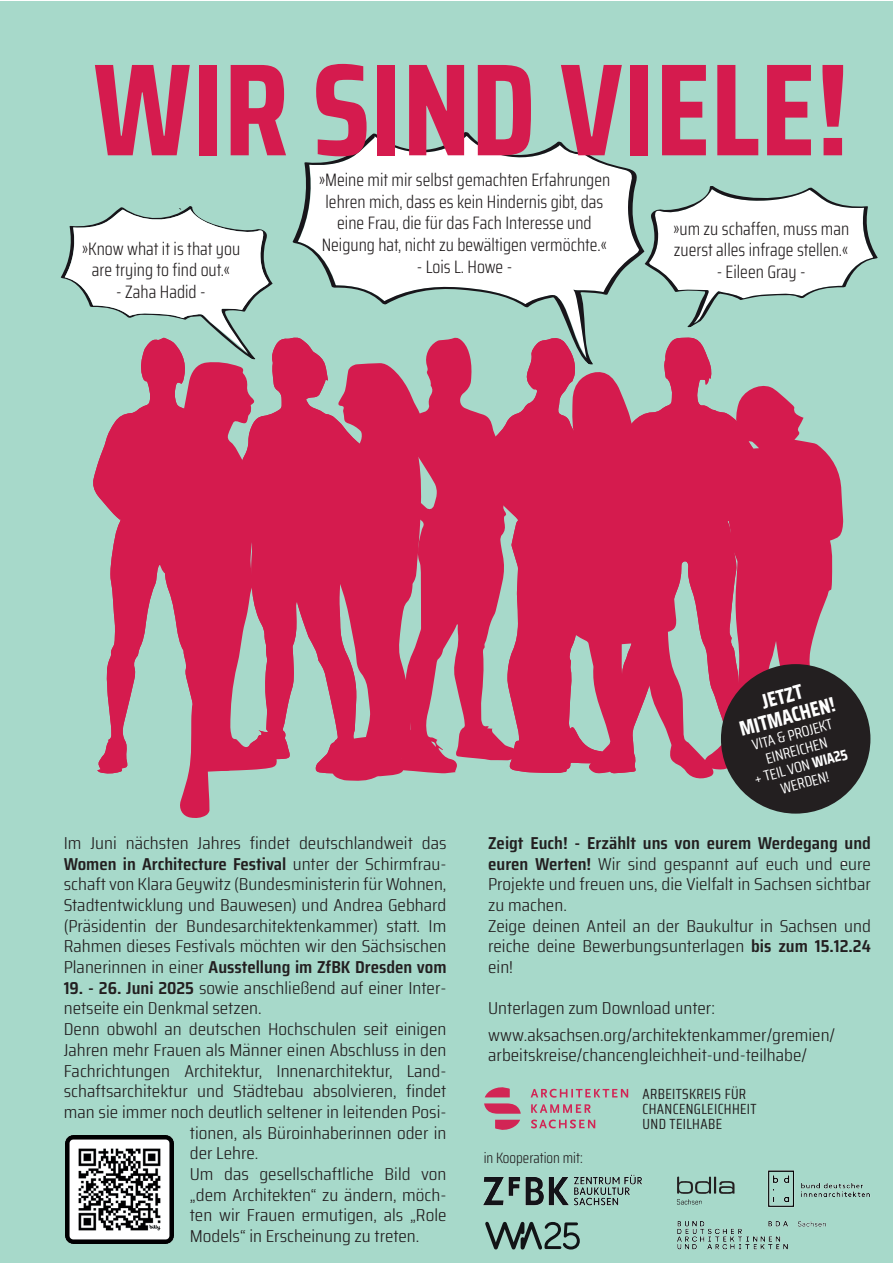
<style>
.page{position:relative;width:893px;height:1263px;background:#fff}
.page>*{position:absolute;margin:0;border:0;box-sizing:border-box;transform-origin:0 0}
.t1{font:700 131.25px "Saira Condensed";color:#d51b4e}
.t2{font:700 21px/21px "Saira Condensed";color:#fff;text-align:center}
.t3{font:300 18px/21.6px "Saira Condensed";color:#231f20;text-align:center}
.t4{font:300 17.25px/20.7px "Saira Condensed";color:#231f20;scale:1.14 1}
.t5{font:15px/16.5px "Saira Condensed";color:#fff;text-align:center}
.t6{font:300 15px "Saira Condensed";color:#231f20}
.t7{font:14.7px/14.7px "Saira Condensed";letter-spacing:.025em;color:#231f20}
.s1{font-weight:700}
.s2{font-weight:600}
</style>
<div class="page">
<div style="left:0;top:1px;width:893px;height:1262px;background:#a7d9ca"></div>
<svg style="left:841px;top:861px;width:5px;height:6px"></svg>
<svg style="left:272px;top:338px;width:56px;height:436px;fill:#d51b4e"></svg>
<svg style="left:664px;top:337px;width:47px;height:31px"></svg>
<svg style="left:427px;top:365px;width:52px;height:408px;fill:#d51b4e"></svg>
<svg style="left:93px;top:360px;width:91px;height:414px;fill:#d51b4e"></svg>
<svg style="left:479px;top:365px;width:96px;height:408px;fill:#d51b4e"></svg>
<svg style="left:714px;top:385px;width:129px;height:399px;fill:#d51b4e"></svg>
<svg style="left:328px;top:365px;width:99px;height:416px;background:#ce3660"></svg>
<svg style="left:556px;top:368px;width:158px;height:411px;fill:#d51b4e"></svg>
<svg style="left:152px;top:361px;width:125px;height:457px;fill:#d51b4e"></svg>
<svg style="left:292px;top:132px;width:352px;height:233px;fill:#fff"></svg>
<svg style="left:60px;top:206px;width:213px;height:154px"></svg>
<svg style="left:645px;top:186px;width:233px;height:141px"></svg>
<div style="left:721px;top:664px;width:149px;height:150px;background:#231f20;border-radius:50%"></div>
<svg style="left:484px;top:1087px;width:37px;height:43px"></svg>
<svg style="left:531px;top:1119px;width:64px;height:9px"></svg>
<svg style="left:531px;top:1104px;width:60px;height:9px"></svg>
<svg style="left:531px;top:1089px;width:97px;height:9px"></svg>
<svg style="left:677px;top:1176px;width:58px;height:28px"></svg>
<img style="left:65px;top:1135px;width:108px;height:108px">
<img style="left:767px;top:1170px;width:104px;height:34px">
<img style="left:677px;top:1204px;width:149px;height:46px">
<img style="left:483px;top:1174px;width:159px;height:32px">
<svg style="left:485px;top:1222px;width:95px;height:27px"></svg>
<h1 class="t1" style="left:93px;top:9px;width:758px">WIR SIND VIELE!</h1>
<p class="t3" style="left:82px;top:237px;width:160px">»Know what it is that you are trying to find out.«</p>
<p class="t3" style="left:116px;top:280px;width:91px">- Zaha Hadid -</p>
<p class="t3" style="left:319px;top:169px;width:293px">»Meine mit mir selbst gemachten Erfahrungen lehren mich, dass es kein Hindernis gibt, das eine Frau, die für das Fach Interesse und Neigung hat, nicht zu bewältigen vermöchte.«</p>
<p class="t3" style="left:417px;top:255px;width:97px">- Lois L. Howe -</p>
<p class="t3" style="left:673px;top:217px;width:178px;text-align:left">»um zu schaffen, muss man zuerst alles infrage stellen.«</p>
<p class="t3" style="left:717px;top:261px;width:90px">- Eileen Gray -</p>
<p class="t2" style="left:732px;top:699px;width:100px;rotate:-15deg">JETZT<br>MITMACHEN!</p>
<p class="t5" style="left:744px;top:739px;width:98px;rotate:-15deg">VITA &amp; PROJEKT<br>EINREICHEN<br>+ TEIL VON <span class="s1">WIA25<br></span>WERDEN!</p>
<p class="t4" style="left:64px;top:832px;width:337px;text-align:justify">Im Juni nächsten Jahres findet deutschlandweit das <span class="s2">Women in Architecture Festival</span> unter der Schirmfrau&shy;schaft von Klara Geywitz (Bundesministerin für Wohnen, Stadtentwicklung und Bauwesen) und Andrea Gebhard (Präsidentin der Bundesarchitektenkammer) statt. Im Rahmen dieses Festivals möchten wir den Sächsischen Planerinnen in einer <span class="s2">Ausstellung im ZfBK Dresden vom</span></p>
<p class="t4" style="left:64px;top:977px;width:337px"><span class="s2">19. - 26. Juni 2025</span> sowie anschließend auf einer Inter-</p>
<p class="t4" style="left:64px;top:998px;width:175px">netseite ein Denkmal setzen.</p>
<p class="t4" style="left:64px;top:1018px;width:337px">Denn obwohl an deutschen Hochschulen seit einigen</p>
<p class="t4" style="left:64px;top:1039px;width:337px">Jahren mehr Frauen als Männer einen Abschluss in den</p>
<p class="t4" style="left:64px;top:1060px;width:337px">Fachrichtungen Architektur, Innenarchitektur, Land-</p>
<p class="t4" style="left:64px;top:1080px;width:337px">schaftsarchitektur und Städtebau absolvieren, findet</p>
<p class="t4" style="left:64px;top:1101px;width:337px">man sie immer noch deutlich seltener in leitenden Posi-</p>
<p class="t4" style="left:190px;top:1122px;width:227px">tionen, als Büroinhaberinnen oder in</p>
<p class="t4" style="left:190px;top:1142px;width:62px">der Lehre.</p>
<p class="t4" style="left:190px;top:1163px;width:227px">Um das gesellschaftliche Bild von</p>
<p class="t4" style="left:190px;top:1184px;width:227px">„dem Architekten“ zu ändern, möch-</p>
<p class="t4" style="left:190px;top:1205px;width:227px">ten wir Frauen ermutigen, als „Role</p>
<p class="t4" style="left:190px;top:1225px;width:203px">Models“ in Erscheinung zu treten.</p>
<p class="t4" style="left:488px;top:832px;width:337px"><span class="s2">Zeigt Euch! - Erzählt uns von eurem Werdegang und euren Werten!</span> Wir sind gespannt auf euch und eure Projekte und freuen uns, die Vielfalt in Sachsen sichtbar zu machen.<br>Zeige deinen Anteil an der Baukultur in Sachsen und reiche deine Bewerbungsunterlagen <span class="s2">bis zum 15.12.24 </span>ein!</p>
<p class="t4" style="left:488px;top:995px;width:306px;line-height:26.1px">Unterlagen zum Download unter: www.aksachsen.org/architektenkammer/gremien/</p>
<p class="t4" style="left:488px;top:1044px;width:281px">arbeitskreise/chancengleichheit-und-teilhabe/</p>
<p class="t7" style="left:643px;top:1087px;width:115px">ARBEITSKREIS FÜR<br>CHANCENGLEICHHEIT<br>UND TEILHABE</p>
<p class="t6" style="left:484px;top:1146px;width:101px">in Kooperation mit:</p>
</div>
